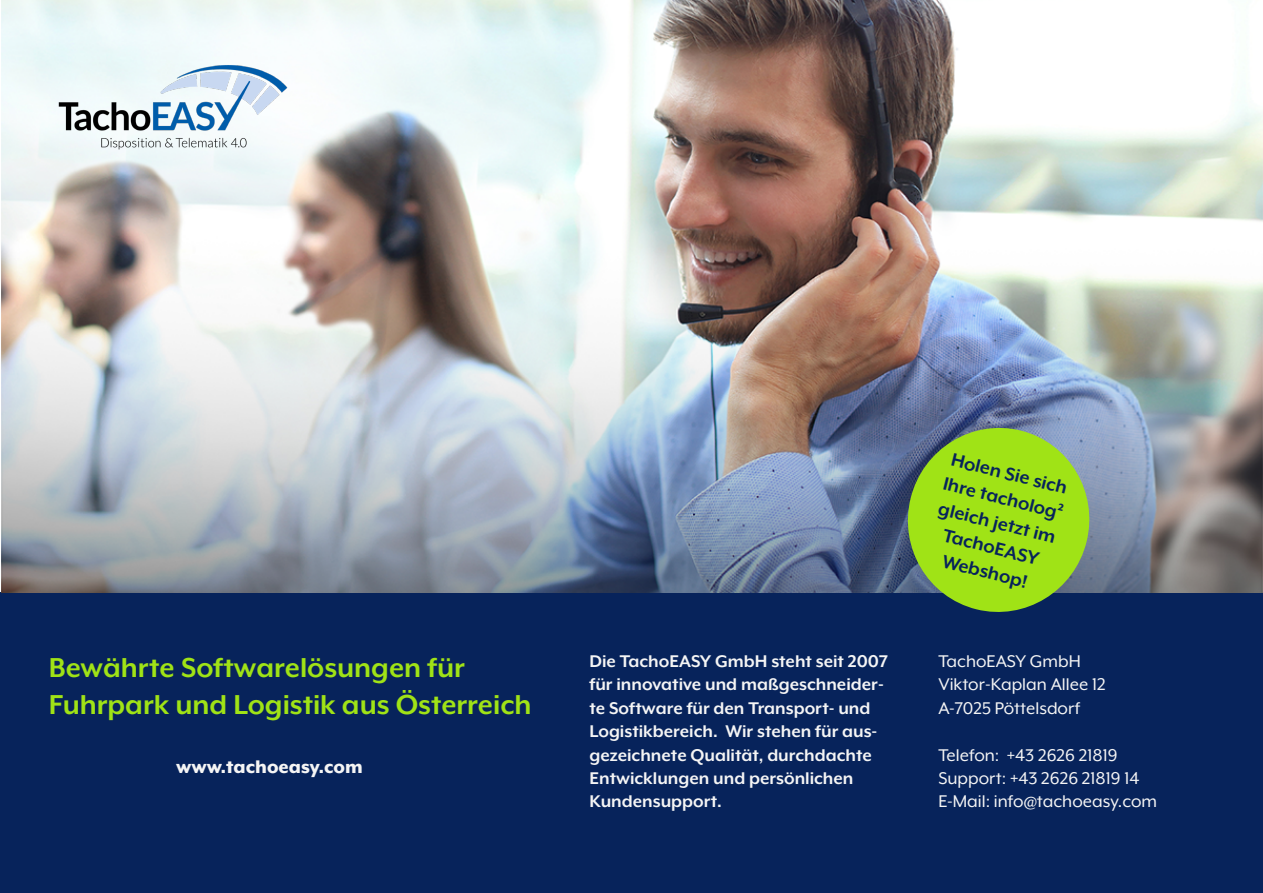
<style>
.page{position:relative;width:1263px;height:893px;background:#fff}
.page>*{position:absolute;margin:0;border:0;box-sizing:border-box;transform-origin:0 0}
.t1{font:700 31.5px/37.8px "Mr Eaves XL Mod OT";color:#a0e316}
.t2{font:700 21px/25.2px "Mr Eaves XL Mod OT";color:#07235b;text-align:center}
.t3{font:800 21px "Mr Eaves XL Mod OT";color:#f5f5f5}
.t4{font:700 19.5px/23.4px "Mr Eaves XL Mod OT";color:#f5f5f5}
.t5{font:19.5px/23.4px "Mr Eaves XL Mod OT";color:#f5f5f5}
</style>
<div class="page">
<div style="left:0;top:593px;width:1263px;height:300px;background:#07235b"></div>
<img style="left:1px;top:0;width:1262px;height:593px">
<img style="left:1px;top:0;width:349px;height:221px">
<svg style="left:898px;top:418px;width:201px;height:194px;background:#86b93c"></svg>
<p class="t2" style="left:953px;top:446px;width:124px;rotate:14deg">Holen Sie sich<br>Ihre tacholog² gleich jetzt im<br>TachoEASY<br>Webshop!</p>
<p class="t4" style="left:589px;top:649px;width:300px">Die TachoEASY GmbH steht seit 2007 für innovative und maßgeschneider&shy;te Software für den Transport- und<br>Logistikbereich. Wir stehen für aus&shy;gezeichnete Qualität, durchdachte<br>Entwicklungen und persönlichen<br>Kundensupport.</p>
<h1 class="t1" style="left:49px;top:648px;width:484px">Bewährte Softwarelösungen für<br>Fuhrpark und Logistik aus Österreich</h1>
<p class="t5" style="left:938px;top:649px;width:169px">TachoEASY GmbH<br>Viktor-Kaplan Allee 12<br>A-7025 Pöttelsdorf</p>
<p class="t5" style="left:938px;top:743px;width:220px">Telefon: +43 2626 21819<br>Support: +43 2626 21819 14<br>E-Mail: info@tachoeasy.com</p>
<p class="t3" style="left:176px;top:755px;width:188px">www.tachoeasy.com</p>
</div>
